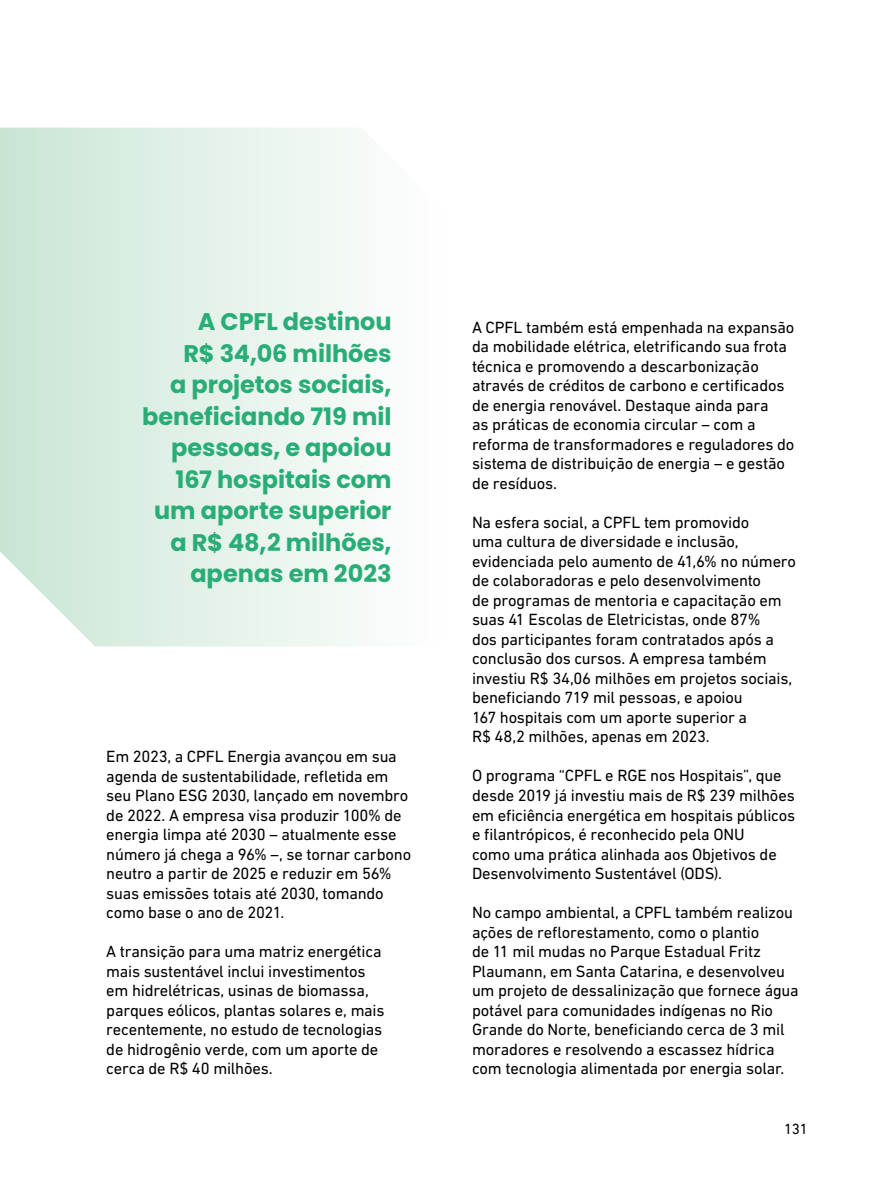
<style>
.page{position:relative;width:893px;height:1191px;background:#fff}
.page>*{position:absolute;margin:0;border:0;box-sizing:border-box;transform-origin:0 0}
.t1{font:700 24px/31.5px "Poppins";color:#29ad76;text-align:right}
.texto{font:16.5px/19.5px "DIN Next LT Pro";letter-spacing:-.01em;color:#000}
.t2{font:15px "DIN Next LT Pro";color:#000}
</style>
<div class="page">
<svg style="left:0;top:128px;width:357px;height:518px"></svg>
<p class="t1" style="left:142px;top:306px;width:251px">A CPFL destinou<br>R$ 34,06 milhões<br>a projetos sociais, beneficiando 719 mil pessoas, e apoiou<br>167 hospitais com um aporte superior a R$ 48,2 milhões, apenas em 2023</p>
<p class="texto" style="left:472px;top:317px;width:324px">A CPFL também está empenhada na expansão da mobilidade elétrica, eletrificando sua frota técnica e promovendo a descarbonização através de créditos de carbono e certificados de energia renovável. Destaque ainda para<br>as práticas de economia circular – com a reforma de transformadores e reguladores do sistema de distribuição de energia – e gestão de resíduos.</p>
<p class="texto" style="left:472px;top:512px;width:325px">Na esfera social, a CPFL tem promovido<br>uma cultura de diversidade e inclusão, evidenciada pelo aumento de 41,6% no número de colaboradoras e pelo desenvolvimento<br>de programas de mentoria e capacitação em suas 41 Escolas de Eletricistas, onde 87%<br>dos participantes foram contratados após a conclusão dos cursos. A empresa também investiu R$ 34,06 milhões em projetos sociais, beneficiando 719 mil pessoas, e apoiou<br>167 hospitais com um aporte superior a<br>R$ 48,2 milhões, apenas em 2023.</p>
<p class="texto" style="left:472px;top:766px;width:325px">O programa “CPFL e RGE nos Hospitais”, que desde 2019 já investiu mais de R$ 239 milhões em eficiência energética em hospitais públicos e filantrópicos, é reconhecido pela ONU<br>como uma prática alinhada aos Objetivos de Desenvolvimento Sustentável (ODS).</p>
<p class="texto" style="left:472px;top:902px;width:328px">No campo ambiental, a CPFL também realizou ações de reflorestamento, como o plantio<br>de 11 mil mudas no Parque Estadual Fritz Plaumann, em Santa Catarina, e desenvolveu um projeto de dessalinização que fornece água potável para comunidades indígenas no Rio Grande do Norte, beneficiando cerca de 3 mil moradores e resolvendo a escassez hídrica com tecnologia alimentada por energia solar.</p>
<p class="texto" style="left:106px;top:746px;width:306px">Em 2023, a CPFL Energia avançou em sua agenda de sustentabilidade, refletida em seu Plano ESG 2030, lançado em novembro de 2022. A empresa visa produzir 100% de energia limpa até 2030 – atualmente esse número já chega a 96% –, se tornar carbono neutro a partir de 2025 e reduzir em 56% suas emissões totais até 2030, tomando como base o ano de 2021.</p>
<p class="texto" style="left:106px;top:941px;width:280px">A transição para uma matriz energética mais sustentável inclui investimentos em hidrelétricas, usinas de biomassa, parques eólicos, plantas solares e, mais recentemente, no estudo de tecnologias de hidrogênio verde, com um aporte de cerca de R$ 40 milhões.</p>
<p class="t2" style="left:784px;top:1120px;width:25px">131</p>
</div>
